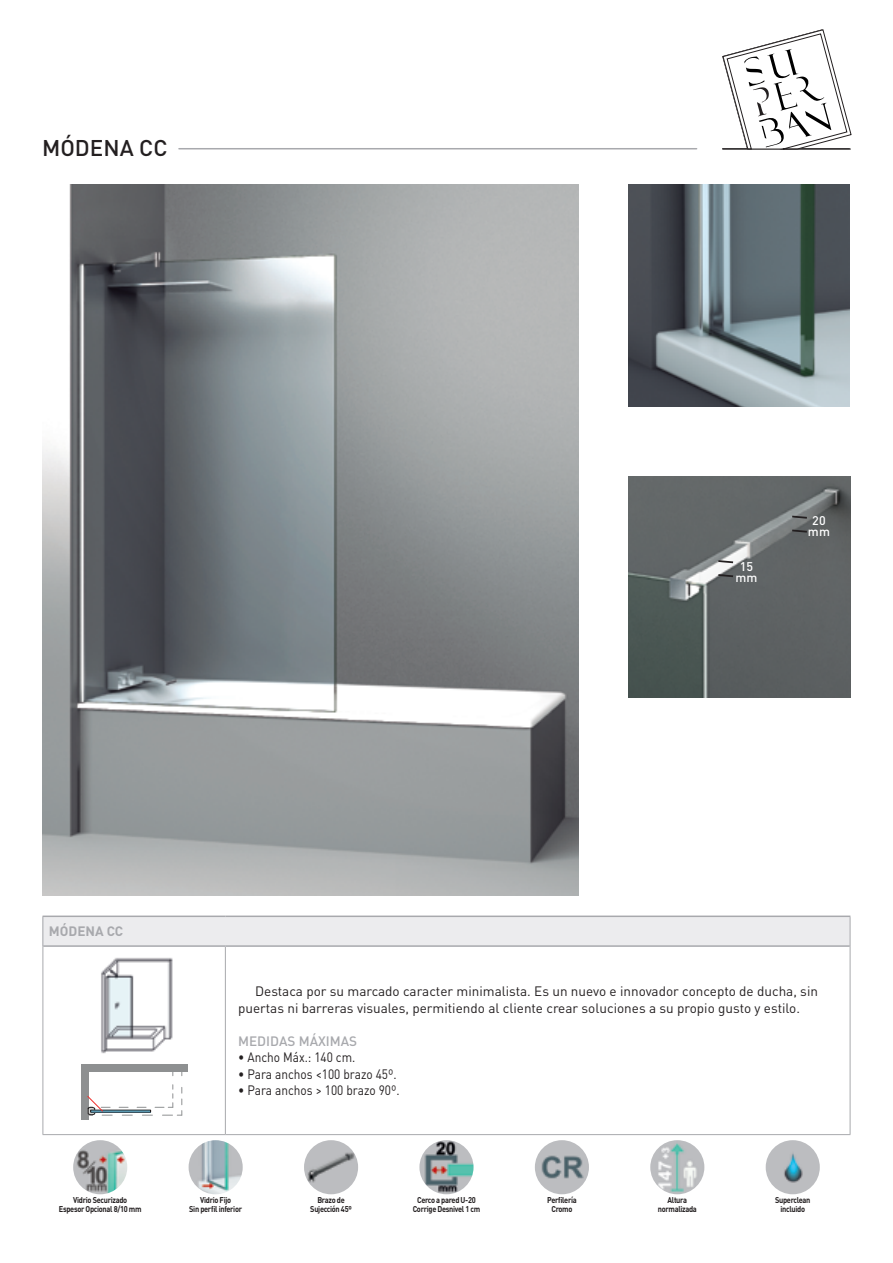
<style>
.page{position:relative;width:893px;height:1263px;background:#fff}
.page>*{position:absolute;margin:0;border:0;box-sizing:border-box;transform-origin:0 0}
.t1{font:500 22.5px "DIN Pro";color:#231f20}
.t2{font:13.5px/16.5px "DIN Pro";color:#231f20}
.t3{font:13.5px "DIN Pro";color:#231f20;scale:.88 1}
.t4{font:500 13.5px "DIN Pro";color:#a8a9ad}
.t5{font:700 13.5px "DIN Pro";color:#a8a9ad}
.t6{font:500 12.45px/10.6px "DIN Pro";letter-spacing:.015em;color:#fff;text-align:center}
.t7{font:700 8.4px/9px "DIN Pro";letter-spacing:-.04em;color:#231f20;text-align:center;scale:.89 1}
</style>
<div class="page">
<img style="left:43px;top:185px;width:535px;height:710px">
<hr style="left:179px;top:148px;width:518px;height:1px;background:#a8a9ad">
<div style="left:43px;top:916px;width:807px;height:30px;background:#ececee"></div>
<svg style="left:43px;top:917px;width:1px;height:28px"></svg>
<hr style="left:43px;top:915px;width:182px;height:2px;background:#a8a9ad">
<hr style="left:225px;top:915px;width:625px;height:2px;background:#a8a9ad">
<svg style="left:850px;top:917px;width:1px;height:29px"></svg>
<hr style="left:43px;top:946px;width:1px;height:188px;background:#a8a9ad">
<hr style="left:43px;top:945px;width:182px;height:2px;background:#a8a9ad">
<hr style="left:43px;top:1134px;width:182px;height:1px;background:#a8a9ad">
<hr style="left:225px;top:947px;width:1px;height:187px;background:#a8a9ad">
<hr style="left:225px;top:945px;width:625px;height:2px;background:#a8a9ad">
<hr style="left:850px;top:946px;width:1px;height:188px;background:#a8a9ad">
<hr style="left:225px;top:1134px;width:625px;height:1px;background:#a8a9ad">
<img style="left:101px;top:957px;width:72px;height:97px">
<div style="left:81px;top:1064px;width:106px;height:7px;background:#8e9091"></div>
<div style="left:81px;top:1071px;width:7px;height:49px;background:#8e9091"></div>
<svg style="left:87px;top:1085px;width:96px;height:31px"></svg>
<img style="left:629px;top:185px;width:221px;height:221px">
<img style="left:628px;top:476px;width:222px;height:221px">
<svg style="left:790px;top:515px;width:19px;height:5px"></svg>
<svg style="left:716px;top:559px;width:19px;height:5px"></svg>
<svg style="left:790px;top:528px;width:19px;height:6px"></svg>
<svg style="left:716px;top:573px;width:19px;height:5px"></svg>
<img style="left:73px;top:1140px;width:54px;height:54px;border-radius:27px">
<img style="left:189px;top:1140px;width:54px;height:54px;border-radius:27px">
<img style="left:304px;top:1140px;width:54px;height:54px;border-radius:27px">
<img style="left:419px;top:1140px;width:55px;height:54px;border-radius:27px">
<img style="left:535px;top:1140px;width:54px;height:54px;border-radius:27px">
<img style="left:650px;top:1140px;width:54px;height:54px;border-radius:27px">
<img style="left:766px;top:1140px;width:54px;height:54px;border-radius:27px">
<svg style="left:722px;top:29px;width:130px;height:120px"></svg>
<hr style="left:722px;top:149px;width:129px;height:1px;background:#231f20">
<h1 class="t1" style="left:42px;top:133px;width:127px">MÓDENA CC</h1>
<h3 class="t6" style="left:735px;top:560px;width:24px">15 mm</h3>
<h3 class="t6" style="left:808px;top:515px;width:24px">20 mm</h3>
<h2 class="t5" style="left:49px;top:922px;width:76px">MÓDENA CC</h2>
<h2 class="t2" style="left:238px;top:982px;width:581px;text-indent:17px">Destaca por su marcado caracter minimalista. Es un nuevo e innovador concepto de ducha, sin puertas ni barreras visuales, permitiendo al cliente crear soluciones a su propio gusto y estilo.</h2>
<h2 class="t4" style="left:238px;top:1031px;width:121px">MEDIDAS MÁXIMAS</h2>
<h2 class="t3" style="left:238px;top:1048px;width:135px">• Ancho Máx.: 140 cm.</h2>
<h2 class="t3" style="left:238px;top:1064px;width:182px">• Para anchos &lt;100 brazo 45º.</h2>
<h2 class="t3" style="left:238px;top:1081px;width:185px">• Para anchos &gt; 100 brazo 90º.</h2>
<p class="t7" style="left:59px;top:1195px;width:95px">Vidrio Securizado<br>Espesor Opcional 8/10 mm</p>
<p class="t7" style="left:189px;top:1195px;width:61px">Vidrio Fijo<br>Sin perfil inferior</p>
<p class="t7" style="left:310px;top:1195px;width:48px">Brazo de<br>Sujección 45º</p>
<p class="t7" style="left:413px;top:1195px;width:77px">Cerco a pared U-20<br>Corrige Desnivel 1 cm</p>
<p class="t7" style="left:547px;top:1195px;width:35px">Perfilería<br>Cromo</p>
<p class="t7" style="left:658px;top:1195px;width:45px">Altura normalizada</p>
<p class="t7" style="left:775px;top:1195px;width:41px">Superclean incluido</p>
</div>
